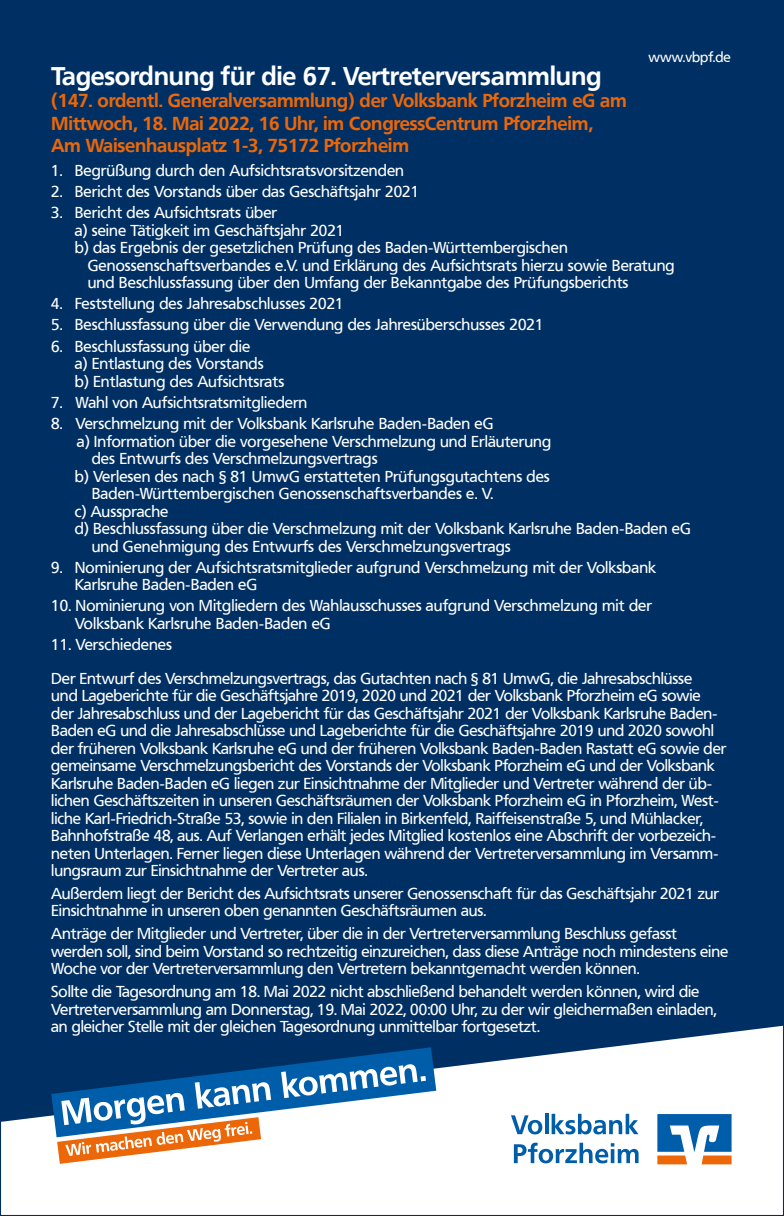
<style>
.page{position:relative;width:784px;height:1216px;background:#fff}
.page>*{position:absolute;margin:0;border:0;box-sizing:border-box;transform-origin:0 0}
.U_Headline__min_25pt{font:700 25.55px "Frutiger VR";letter-spacing:-.01em;color:#fff}
.U_Headline__min_25pt-2{font:700 18.72px "Frutiger VR";letter-spacing:-.01em;color:#ec6708}
.U_Subheadline{font:15.75px/17.5px "Frutiger VR";letter-spacing:-.01em;color:#fff}
.t1{font:14px "Frutiger VR";color:#fff}
</style>
<div class="page">
<div style="left:2px;top:2px;width:780px;height:1119px;background:#003063"></div>
<svg style="left:51px;top:1047px;width:385px;height:116px"></svg>
<svg style="left:657px;top:1113px;width:74px;height:51px"></svg>
<svg style="left:511px;top:1115px;width:31px;height:19px"></svg>
<hr style="left:545px;top:1113px;width:3px;height:21px;background:#005da9">
<svg style="left:551px;top:1113px;width:87px;height:21px"></svg>
<svg style="left:514px;top:1142px;width:124px;height:21px"></svg>
<p class="t1" style="left:648px;top:49px;width:84px">www.vbpf.de</p>
<p class="U_Headline__min_25pt" style="left:51px;top:61px;width:552px">Tagesordnung für die 67. Vertreterversammlung</p>
<p class="U_Headline__min_25pt-2" style="left:51px;top:90px;width:577px">(147. ordentl. Generalversammlung) der Volksbank Pforzheim eG am</p>
<p class="U_Headline__min_25pt-2" style="left:51px;top:112px;width:543px">Mittwoch, 18. Mai 2022, 16 Uhr, im CongressCentrum Pforzheim,</p>
<p class="U_Headline__min_25pt-2" style="left:51px;top:134px;width:359px">Am Waisenhausplatz 1-3, 75172 Pforzheim</p>
<p class="U_Subheadline" style="left:51px;top:162px;width:354px">1. Begrüßung durch den Aufsichtsratsvorsitzenden</p>
<p class="U_Subheadline" style="left:51px;top:183px;width:369px">2. Bericht des Vorstands über das Geschäftsjahr 2021</p>
<p class="U_Subheadline" style="left:51px;top:204px;width:227px">3. Bericht des Aufsichtsrats über</p>
<p class="U_Subheadline" style="left:75px;top:221px;width:271px">a) seine Tätigkeit im Geschäftsjahr 2021</p>
<p class="U_Subheadline" style="left:75px;top:239px;width:495px">b) das Ergebnis der gesetzlichen Prüfung des Baden-Württembergischen</p>
<p class="U_Subheadline" style="left:88px;top:256px;width:588px">Genossenschaftsverbandes e.V. und Erklärung des Aufsichtsrats hierzu sowie Beratung</p>
<p class="U_Subheadline" style="left:88px;top:274px;width:542px">und Beschlussfassung über den Umfang der Bekanntgabe des Prüfungsberichts</p>
<p class="U_Subheadline" style="left:51px;top:295px;width:294px">4. Feststellung des Jahresabschlusses 2021</p>
<p class="U_Subheadline" style="left:51px;top:316px;width:494px">5. Beschlussfassung über die Verwendung des Jahresüberschusses 2021</p>
<p class="U_Subheadline" style="left:51px;top:337px;width:200px">6. Beschlussfassung über die</p>
<p class="U_Subheadline" style="left:75px;top:355px;width:190px">a) Entlastung des Vorstands</p>
<p class="U_Subheadline" style="left:75px;top:372px;width:211px">b) Entlastung des Aufsichtsrats</p>
<p class="U_Subheadline" style="left:51px;top:394px;width:258px">7. Wahl von Aufsichtsratsmitgliedern</p>
<p class="U_Subheadline" style="left:51px;top:415px;width:444px">8. Verschmelzung mit der Volksbank Karlsruhe Baden-Baden eG</p>
<p class="U_Subheadline" style="left:77px;top:432px;width:476px">a) Information über die vorgesehene Verschmelzung und Erläuterung</p>
<p class="U_Subheadline" style="left:92px;top:450px;width:287px">des Entwurfs des Verschmelzungsvertrags</p>
<p class="U_Subheadline" style="left:75px;top:467px;width:477px">b) Verlesen des nach § 81 UmwG erstatteten Prüfungsgutachtens des</p>
<p class="U_Subheadline" style="left:92px;top:485px;width:403px">Baden-Württembergischen Genossenschaftsverbandes e. V.</p>
<p class="U_Subheadline" style="left:75px;top:502px;width:95px">c) Aussprache</p>
<p class="U_Subheadline" style="left:92px;top:520px;width:601px;text-indent:-17px">d) Beschlussfassung über die Verschmelzung mit der Volksbank Karlsruhe Baden-Baden eG und Genehmigung des Entwurfs des Verschmelzungsvertrags</p>
<p class="U_Subheadline" style="left:51px;top:558px;width:606px">9. Nominierung der Aufsichtsratsmitglieder aufgrund Verschmelzung mit der Volksbank</p>
<p class="U_Subheadline" style="left:75px;top:576px;width:184px">Karlsruhe Baden-Baden eG</p>
<p class="U_Subheadline" style="left:51px;top:597px;width:602px">10. Nominierung von Mitgliedern des Wahlausschusses aufgrund Verschmelzung mit der</p>
<p class="U_Subheadline" style="left:75px;top:615px;width:257px">Volksbank Karlsruhe Baden-Baden eG</p>
<p class="U_Subheadline" style="left:51px;top:636px;width:122px">11. Verschiedenes</p>
<p class="U_Subheadline" style="left:51px;top:669px;width:676px">Der Entwurf des Verschmelzungsvertrags, das Gutachten nach § 81 UmwG, die Jahresabschlüsse<br>und Lageberichte für die Geschäftsjahre 2019, 2020 und 2021 der Volksbank Pforzheim eG sowie der Jahresabschluss und der Lagebericht für das Geschäftsjahr 2021 der Volksbank Karlsruhe Baden-Baden eG und die Jahresabschlüsse und Lageberichte für die Geschäftsjahre 2019 und 2020 sowohl der früheren Volksbank Karlsruhe eG und der früheren Volksbank Baden-Baden Rastatt eG sowie der gemeinsame Verschmelzungsbericht des Vorstands der Volksbank Pforzheim eG und der Volksbank Karlsruhe Baden-Baden eG liegen zur Einsichtnahme der Mitglieder und Vertreter während der üb-</p>
<p class="U_Subheadline" style="left:51px;top:792px;width:669px">lichen Geschäftszeiten in unseren Geschäftsräumen der Volksbank Pforzheim eG in Pforzheim, West-</p>
<p class="U_Subheadline" style="left:51px;top:809px;width:668px">liche Karl-Friedrich-Straße 53, sowie in den Filialen in Birkenfeld, Raiffeisenstraße 5, und Mühlacker,<br>Bahnhofstraße 48, aus. Auf Verlangen erhält jedes Mitglied kostenlos eine Abschrift der vorbezeich&shy;neten Unterlagen. Ferner liegen diese Unterlagen während der Vertreterversammlung im Versamm-</p>
<p class="U_Subheadline" style="left:51px;top:862px;width:318px">lungsraum zur Einsichtnahme der Vertreter aus.</p>
<p class="U_Subheadline" style="left:51px;top:884px;width:669px">Außerdem liegt der Bericht des Aufsichtsrats unserer Genossenschaft für das Geschäftsjahr 2021 zur<br>Einsichtnahme in unseren oben genannten Geschäftsräumen aus.</p>
<p class="U_Subheadline" style="left:51px;top:925px;width:678px">Anträge der Mitglieder und Vertreter, über die in der Vertreterversammlung Beschluss gefasst werden soll, sind beim Vorstand so rechtzeitig einzureichen, dass diese Anträge noch mindestens eine<br>Woche vor der Vertreterversammlung den Vertretern bekanntgemacht werden können.</p>
<p class="U_Subheadline" style="left:51px;top:982px;width:667px">Sollte die Tagesordnung am 18. Mai 2022 nicht abschließend behandelt werden können, wird die<br>Vertreterversammlung am Donnerstag, 19. Mai 2022, 00:00 Uhr, zu der wir gleichermaßen einladen, an gleicher Stelle mit der gleichen Tagesordnung unmittelbar fortgesetzt.</p>
</div>
